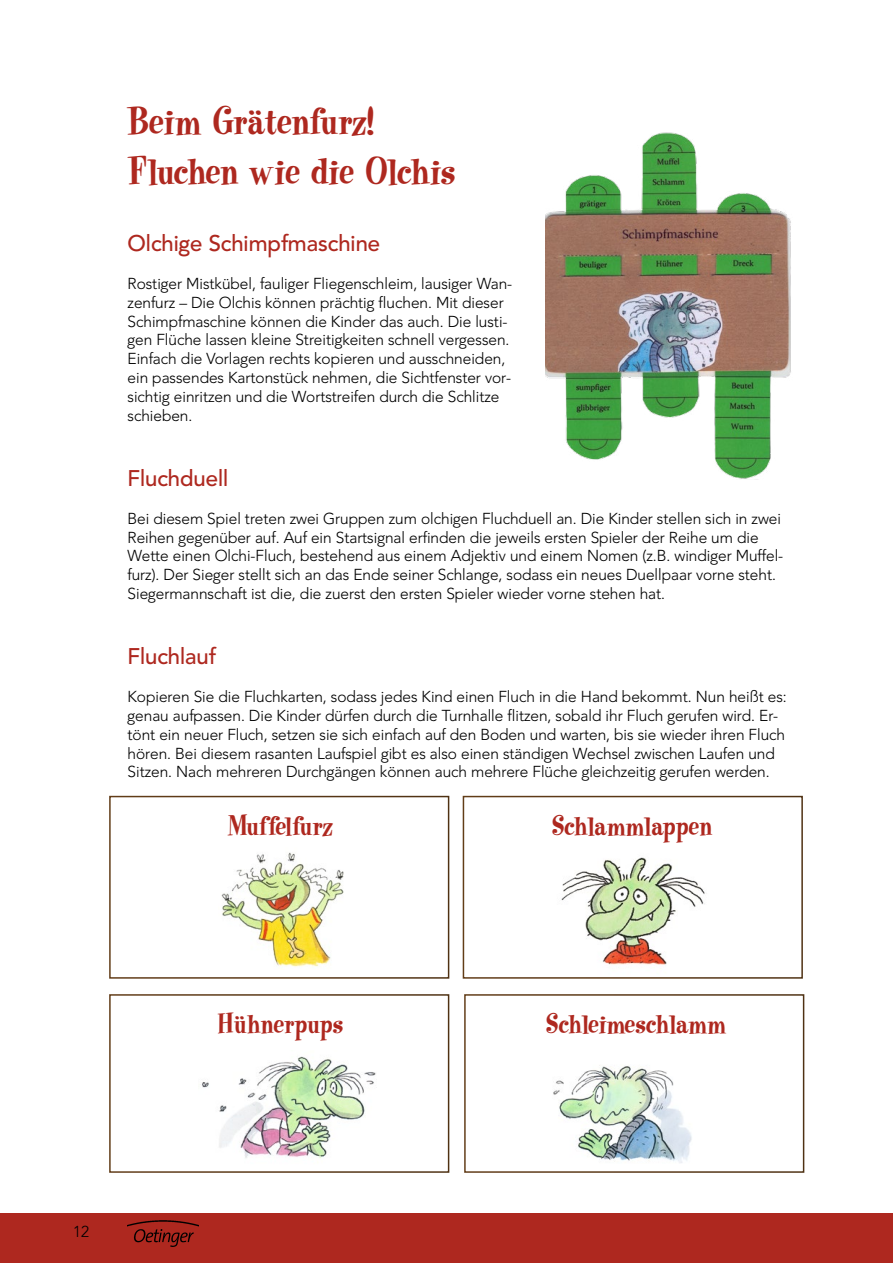
<style>
.page{position:relative;width:893px;height:1263px;background:#fff}
.page>*{position:absolute;margin:0;border:0;box-sizing:border-box;transform-origin:0 0}
.t1{font:42px/50.4px "Heatwave FH";color:#ae281f}
.t2{font:30px "Heatwave FH";color:#ae281f}
.t3{font:500 22.5px "Avenir LT For Oetinger";color:#ae281f}
.t4{font:300 15.75px/18.9px "Avenir LT For Oetinger";color:#000}
</style>
<div class="page">
<img style="left:553px;top:1065px;width:139px;height:98px">
<img style="left:202px;top:1056px;width:174px;height:103px">
<img style="left:561px;top:857px;width:144px;height:108px">
<img style="left:221px;top:852px;width:123px;height:115px">
<div style="left:0;top:1213px;width:893px;height:50px;background:#ae281f"></div>
<img style="left:128px;top:1220px;width:70px;height:26px">
<div style="left:109px;top:796px;width:340px;height:183px;border:2px solid #fff"></div>
<div style="left:109px;top:994px;width:340px;height:179px;border:2px solid #fff"></div>
<div style="left:463px;top:796px;width:340px;height:183px;border:2px solid #fff"></div>
<div style="left:464px;top:994px;width:340px;height:179px;border:2px solid #fff"></div>
<img style="left:545px;top:132px;width:246px;height:347px">
<h1 class="t1" style="left:128px;top:96px;width:329px">Beim Grätenfurz!<br>Fluchen wie die Olchis</h1>
<h3 class="t3" style="left:128px;top:230px;width:254px">Olchige Schimpfmaschine</h3>
<p class="t4" style="left:128px;top:274px;width:386px">Rostiger Mistkübel, fauliger Fliegenschleim, lausiger Wan&shy;zenfurz – Die Olchis können prächtig fluchen. Mit dieser Schimpfmaschine können die Kinder das auch. Die lusti&shy;gen Flüche lassen kleine Streitigkeiten schnell vergessen.<br>Einfach die Vorlagen rechts kopieren und ausschneiden, ein passendes Kartonstück nehmen, die Sichtfenster vor&shy;sichtig einritzen und die Wortstreifen durch die Schlitze schieben.</p>
<h3 class="t3" style="left:128px;top:465px;width:102px">Fluchduell</h3>
<p class="t4" style="left:128px;top:509px;width:657px">Bei diesem Spiel treten zwei Gruppen zum olchigen Fluchduell an. Die Kinder stellen sich in zwei Reihen gegenüber auf. Auf ein Startsignal erfinden die jeweils ersten Spieler der Reihe um die Wette einen Olchi-Fluch, bestehend aus einem Adjektiv und einem Nomen (z.B. windiger Muffel&shy;furz). Der Sieger stellt sich an das Ende seiner Schlange, sodass ein neues Duellpaar vorne steht.<br>Siegermannschaft ist die, die zuerst den ersten Spieler wieder vorne stehen hat.</p>
<h3 class="t3" style="left:128px;top:643px;width:90px">Fluchlauf</h3>
<p class="t4" style="left:128px;top:687px;width:661px">Kopieren Sie die Fluchkarten, sodass jedes Kind einen Fluch in die Hand bekommt. Nun heißt es: genau aufpassen. Die Kinder dürfen durch die Turnhalle flitzen, sobald ihr Fluch gerufen wird. Er&shy;tönt ein neuer Fluch, setzen sie sich einfach auf den Boden und warten, bis sie wieder ihren Fluch hören. Bei diesem rasanten Laufspiel gibt es also einen ständigen Wechsel zwischen Laufen und Sitzen. Nach mehreren Durchgängen können auch mehrere Flüche gleichzeitig gerufen werden.</p>
<h2 class="t2" style="left:227px;top:808px;width:107px">Muffelfurz</h2>
<h2 class="t2" style="left:552px;top:808px;width:162px">Schlammlappen</h2>
<h2 class="t2" style="left:217px;top:1006px;width:127px">Hühnerpups</h2>
<h2 class="t2" style="left:546px;top:1006px;width:182px">Schleimeschlamm</h2>
<p class="t4" style="left:73px;top:1222px;width:17px">12</p>
</div>
